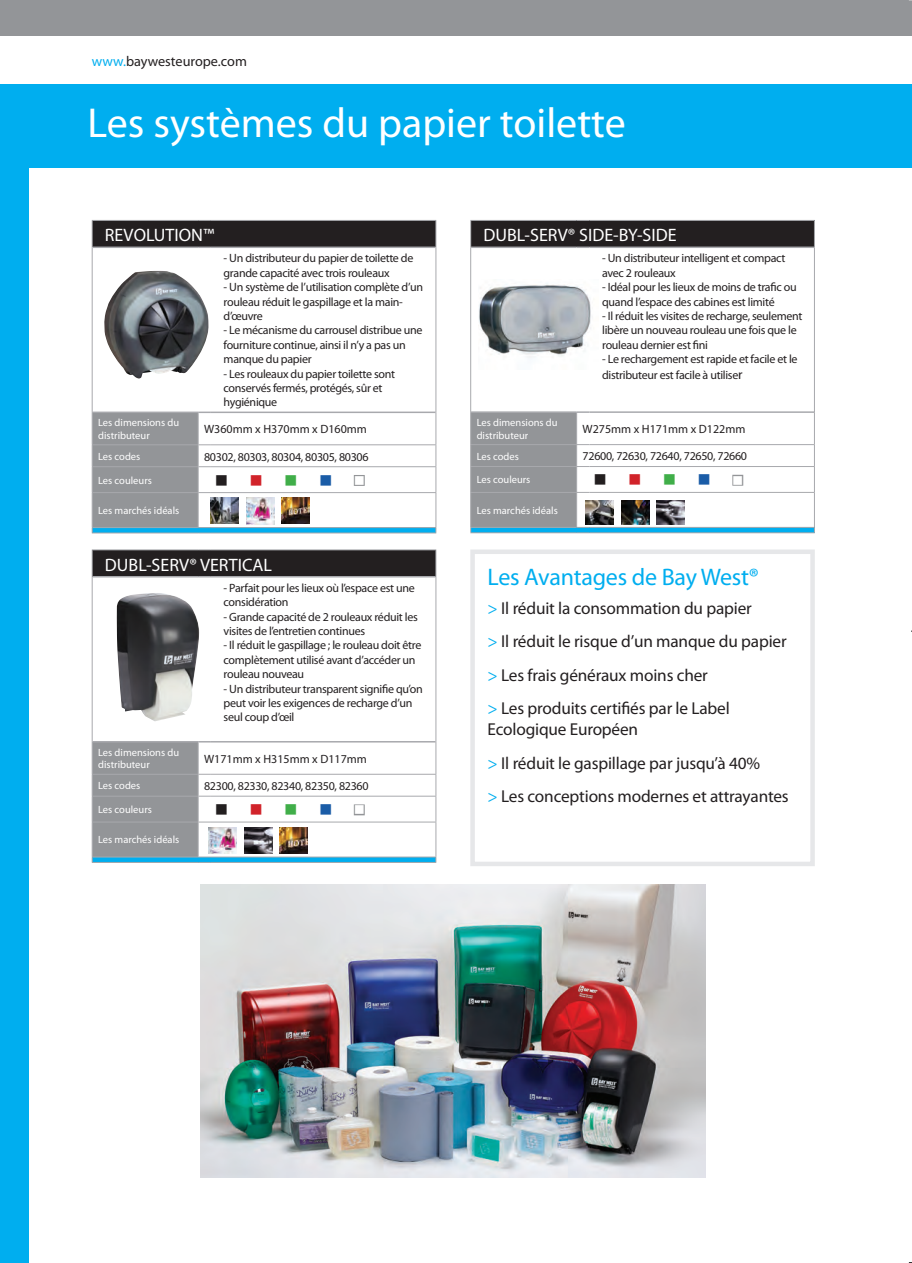
<style>
.page{position:relative;width:912px;height:1263px;background:#fff}
.page>*{position:absolute;margin:0;border:0;box-sizing:border-box;transform-origin:0 0}
.t1{font:42px "Myriad Pro";color:#fff}
.t2{font:24px "Myriad Pro";letter-spacing:-.01em;color:#00aeef}
.t3{font:18px "Myriad Pro";color:#fff}
.t4{font:18px "Wingdings";color:#231f20}
.t5{font:17.25px/33.5px "Myriad Pro";letter-spacing:-.01em;color:#231f20}
.t6{font:14.25px "Myriad Pro";color:#231f20}
.t7{font:12px/14.4px "Myriad Pro";letter-spacing:-.025em;color:#231f20}
.t8{font:12px "Myriad Pro";color:#231f20}
.t9{font:10.5px/12.6px "Myriad Pro";color:#fff}
.s1{color:#00aeef}
.s2{color:#d1232a}
.s3{color:#40ae49}
.s4{color:#1a5ca7}
.s5{color:#fff}
.s6{font-size:13.5px}
</style>
<div class="page">
<div style="left:0;top:85px;width:912px;height:83px;background:#00aeef"></div>
<div style="left:0;top:0;width:912px;height:36px;background:#939598"></div>
<div style="left:0;top:159px;width:28px;height:1104px;background:#00aeef"></div>
<div style="left:471px;top:220px;width:343px;height:27px;background:#231f20"></div>
<svg style="left:471px;top:248px;width:343px;height:279px"></svg>
<div style="left:471px;top:527px;width:343px;height:6px;background:#00aeef"></div>
<hr style="left:470px;top:220px;width:107px;height:1px;background:#a8a9ad">
<svg style="left:470px;top:221px;width:1px;height:26px"></svg>
<svg style="left:577px;top:220px;width:12px;height:1px"></svg>
<hr style="left:589px;top:220px;width:226px;height:1px;background:#a8a9ad">
<hr style="left:470px;top:247px;width:1px;height:165px;background:#a8a9ad">
<svg style="left:814px;top:221px;width:1px;height:26px"></svg>
<hr style="left:814px;top:247px;width:1px;height:165px;background:#a8a9ad">
<hr style="left:471px;top:246px;width:106px;height:2px;background:#a8a9ad">
<svg style="left:577px;top:246px;width:12px;height:2px"></svg>
<hr style="left:589px;top:246px;width:225px;height:2px;background:#a8a9ad">
<hr style="left:589px;top:411px;width:225px;height:2px;background:#a8a9ad">
<hr style="left:814px;top:412px;width:1px;height:32px;background:#a8a9ad">
<hr style="left:589px;top:444px;width:226px;height:1px;background:#a8a9ad">
<hr style="left:589px;top:466px;width:226px;height:1px;background:#a8a9ad">
<svg style="left:814px;top:445px;width:1px;height:47px"></svg>
<hr style="left:589px;top:492px;width:226px;height:1px;background:#a8a9ad">
<hr style="left:814px;top:493px;width:1px;height:34px;background:#a8a9ad">
<hr style="left:589px;top:527px;width:226px;height:1px;background:#a8a9ad">
<svg style="left:470px;top:411px;width:119px;height:122px;background:#98a0a5"></svg>
<hr style="left:589px;top:532px;width:226px;height:1px;background:#a8a9ad">
<div style="left:732px;top:475px;width:11px;height:11px;border:2px solid #939598"></div>
<img style="left:585px;top:500px;width:28px;height:25px">
<img style="left:621px;top:500px;width:29px;height:25px">
<img style="left:656px;top:500px;width:28px;height:25px">
<div style="left:92px;top:220px;width:344px;height:27px;background:#231f20"></div>
<svg style="left:155px;top:270px;width:280px;height:255px"></svg>
<svg style="left:211px;top:528px;width:224px;height:5px"></svg>
<hr style="left:92px;top:220px;width:106px;height:1px;background:#a8a9ad">
<svg style="left:92px;top:221px;width:1px;height:26px"></svg>
<svg style="left:198px;top:220px;width:13px;height:1px"></svg>
<hr style="left:211px;top:220px;width:225px;height:1px;background:#a8a9ad">
<hr style="left:92px;top:247px;width:1px;height:165px;background:#a8a9ad">
<svg style="left:435px;top:221px;width:1px;height:26px"></svg>
<hr style="left:435px;top:247px;width:1px;height:165px;background:#a8a9ad">
<hr style="left:93px;top:246px;width:105px;height:2px;background:#a8a9ad">
<svg style="left:198px;top:246px;width:13px;height:2px"></svg>
<hr style="left:211px;top:246px;width:224px;height:2px;background:#a8a9ad">
<hr style="left:211px;top:411px;width:224px;height:2px;background:#a8a9ad">
<hr style="left:435px;top:412px;width:1px;height:32px;background:#a8a9ad">
<hr style="left:211px;top:444px;width:225px;height:1px;background:#a8a9ad">
<hr style="left:211px;top:466px;width:225px;height:1px;background:#a8a9ad">
<svg style="left:435px;top:445px;width:1px;height:47px"></svg>
<hr style="left:211px;top:492px;width:225px;height:1px;background:#a8a9ad">
<hr style="left:435px;top:493px;width:1px;height:34px;background:#a8a9ad">
<hr style="left:211px;top:527px;width:225px;height:1px;background:#a8a9ad">
<svg style="left:92px;top:411px;width:119px;height:123px;background:#99a1a6"></svg>
<hr style="left:211px;top:533px;width:225px;height:1px;background:#a8a9ad">
<div style="left:354px;top:475px;width:11px;height:11px;border:2px solid #939598"></div>
<img style="left:210px;top:498px;width:28px;height:25px">
<img style="left:246px;top:498px;width:29px;height:26px">
<img style="left:281px;top:498px;width:28px;height:25px">
<img style="left:104px;top:271px;width:105px;height:108px">
<img style="left:479px;top:279px;width:119px;height:91px">
<div style="left:470px;top:549px;width:345px;height:317px;border:4px solid #e6e7e9"></div>
<div style="left:92px;top:550px;width:344px;height:27px;background:#231f20"></div>
<svg style="left:93px;top:577px;width:342px;height:277px"></svg>
<div style="left:92px;top:857px;width:344px;height:5px;background:#00aeef"></div>
<hr style="left:92px;top:549px;width:106px;height:1px;background:#a8a9ad">
<svg style="left:92px;top:550px;width:1px;height:27px"></svg>
<svg style="left:198px;top:549px;width:13px;height:1px"></svg>
<hr style="left:211px;top:549px;width:225px;height:1px;background:#a8a9ad">
<hr style="left:92px;top:577px;width:1px;height:165px;background:#a8a9ad">
<svg style="left:435px;top:550px;width:1px;height:27px"></svg>
<hr style="left:435px;top:577px;width:1px;height:165px;background:#a8a9ad">
<hr style="left:93px;top:576px;width:105px;height:1px;background:#a8a9ad">
<svg style="left:198px;top:576px;width:13px;height:1px"></svg>
<hr style="left:211px;top:576px;width:224px;height:1px;background:#a8a9ad">
<hr style="left:211px;top:741px;width:224px;height:1px;background:#a8a9ad">
<hr style="left:435px;top:742px;width:1px;height:32px;background:#a8a9ad">
<hr style="left:211px;top:774px;width:225px;height:1px;background:#a8a9ad">
<hr style="left:211px;top:796px;width:225px;height:1px;background:#a8a9ad">
<svg style="left:435px;top:774px;width:1px;height:48px"></svg>
<hr style="left:211px;top:822px;width:225px;height:1px;background:#a8a9ad">
<hr style="left:435px;top:822px;width:1px;height:34px;background:#a8a9ad">
<hr style="left:211px;top:856px;width:225px;height:1px;background:#a8a9ad">
<svg style="left:92px;top:741px;width:119px;height:122px;background:#98a0a5"></svg>
<hr style="left:211px;top:862px;width:225px;height:1px;background:#a8a9ad">
<div style="left:354px;top:804px;width:11px;height:11px;border:2px solid #939598"></div>
<img style="left:208px;top:828px;width:28px;height:25px">
<img style="left:244px;top:828px;width:29px;height:25px">
<img style="left:279px;top:828px;width:28px;height:25px">
<img style="left:117px;top:593px;width:82px;height:128px">
<img style="left:201px;top:885px;width:504px;height:292px">
<p class="t6" style="left:92px;top:53px;width:157px"><span class="s1">www.</span>baywesteurope.com</p>
<h1 class="t1" style="left:88px;top:97px;width:540px">Les systèmes du papier toilette</h1>
<h3 class="t3" style="left:105px;top:224px;width:111px">REVOLUTION™</h3>
<p class="t7" style="left:224px;top:251px;width:191px">- Un distributeur du papier de toilette de grande capacité avec trois rouleaux</p>
<p class="t7" style="left:224px;top:280px;width:201px">- Un système de l’utilisation complète d’un rouleau réduit le gaspillage et la main&shy;d’œuvre</p>
<p class="t7" style="left:224px;top:323px;width:200px">- Le mécanisme du carrousel distribue une fourniture continue, ainsi il n’y a pas un manque du papier</p>
<p class="t7" style="left:224px;top:366px;width:173px">- Les rouleaux du papier toilette sont conservés fermés, protégés, sûr et hygiénique</p>
<p class="t9" style="left:98px;top:416px;width:82px">Les dimensions du distributeur</p>
<p class="t8" style="left:204px;top:422px;width:164px">W360mm x H370mm x D160mm</p>
<p class="t9" style="left:98px;top:450px;width:44px">Les codes</p>
<p class="t7" style="left:204px;top:449px;width:166px">80302, 80303, 80304, 80305, 80306</p>
<p class="t9" style="left:98px;top:474px;width:55px">Les couleurs</p>
<h3 class="t4" style="left:215px;top:470px;width:151px">■ <span class="s2">■</span> <span class="s3">■</span> <span class="s4">■</span> <span class="s5">■</span></h3>
<p class="t9" style="left:98px;top:504px;width:83px">Les marchés idéals</p>
<h3 class="t3" style="left:105px;top:553px;width:169px">DUBL-SERV® VERTICAL</h3>
<p class="t7" style="left:224px;top:580px;width:193px">- Parfait pour les lieux où l’espace est une considération</p>
<p class="t7" style="left:224px;top:609px;width:196px">- Grande capacité de 2 rouleaux réduit les visites de l’entretien continues</p>
<p class="t7" style="left:224px;top:638px;width:199px">- Il réduit le gaspillage ; le rouleau doit être complètement utilisé avant d’accéder un rouleau nouveau</p>
<p class="t7" style="left:224px;top:681px;width:201px">- Un distributeur transparent signifie qu’on peut voir les exigences de recharge d’un seul coup d’œil</p>
<p class="t9" style="left:98px;top:746px;width:82px">Les dimensions du distributeur</p>
<p class="t8" style="left:204px;top:751px;width:164px">W171mm x H315mm x D117mm</p>
<p class="t9" style="left:98px;top:779px;width:44px">Les codes</p>
<p class="t7" style="left:204px;top:779px;width:166px">82300, 82330, 82340, 82350, 82360</p>
<p class="t9" style="left:98px;top:803px;width:55px">Les couleurs</p>
<h3 class="t4" style="left:215px;top:800px;width:151px">■ <span class="s2">■</span> <span class="s3">■</span> <span class="s4">■</span> <span class="s5">■</span></h3>
<p class="t9" style="left:98px;top:833px;width:83px">Les marchés idéals</p>
<h3 class="t3" style="left:483px;top:224px;width:195px">DUBL-SERV® SIDE-BY-SIDE</h3>
<p class="t7" style="left:602px;top:251px;width:185px">- Un distributeur intelligent et compact avec 2 rouleaux</p>
<p class="t7" style="left:602px;top:280px;width:196px">- Idéal pour les lieux de moins de trafic ou quand l’espace des cabines est limité</p>
<p class="t7" style="left:602px;top:308px;width:202px">- Il réduit les visites de recharge, seulement libère un nouveau rouleau une fois que le rouleau dernier est fini</p>
<p class="t7" style="left:602px;top:351px;width:197px;line-height:16.2px">- Le rechargement est rapide et facile et le distributeur est facile à utilise<span class="s6">r</span></p>
<p class="t9" style="left:477px;top:416px;width:82px">Les dimensions du distributeur</p>
<p class="t8" style="left:583px;top:422px;width:164px">W275mm x H171mm x D122mm</p>
<p class="t9" style="left:477px;top:449px;width:44px">Les codes</p>
<p class="t7" style="left:583px;top:449px;width:166px">72600, 72630, 72640, 72650, 72660</p>
<p class="t9" style="left:477px;top:473px;width:55px">Les couleurs</p>
<h3 class="t4" style="left:593px;top:470px;width:151px">■ <span class="s2">■</span> <span class="s3">■</span> <span class="s4">■</span> <span class="s5">■</span></h3>
<p class="t9" style="left:477px;top:504px;width:83px">Les marchés idéals</p>
<h2 class="t2" style="left:487px;top:562px;width:273px">Les Avantages de Bay West®</h2>
<h3 class="t5" style="left:487px;top:591px;width:301px"><span class="s1">&gt;</span> Il réduit la consommation du papier<br><span class="s1">&gt;</span> Il réduit le risque d’un manque du papier <span class="s1">&gt;</span> Les frais généraux moins cher<br><span class="s1">&gt;</span> Les produits certifiés par le Label</h3>
<h3 class="t5" style="left:487px;top:712px;width:303px">Ecologique Européen<br><span class="s1">&gt;</span> Il réduit le gaspillage par jusqu’à 40%<br><span class="s1">&gt;</span> Les conceptions modernes et attrayantes</h3>
</div>
